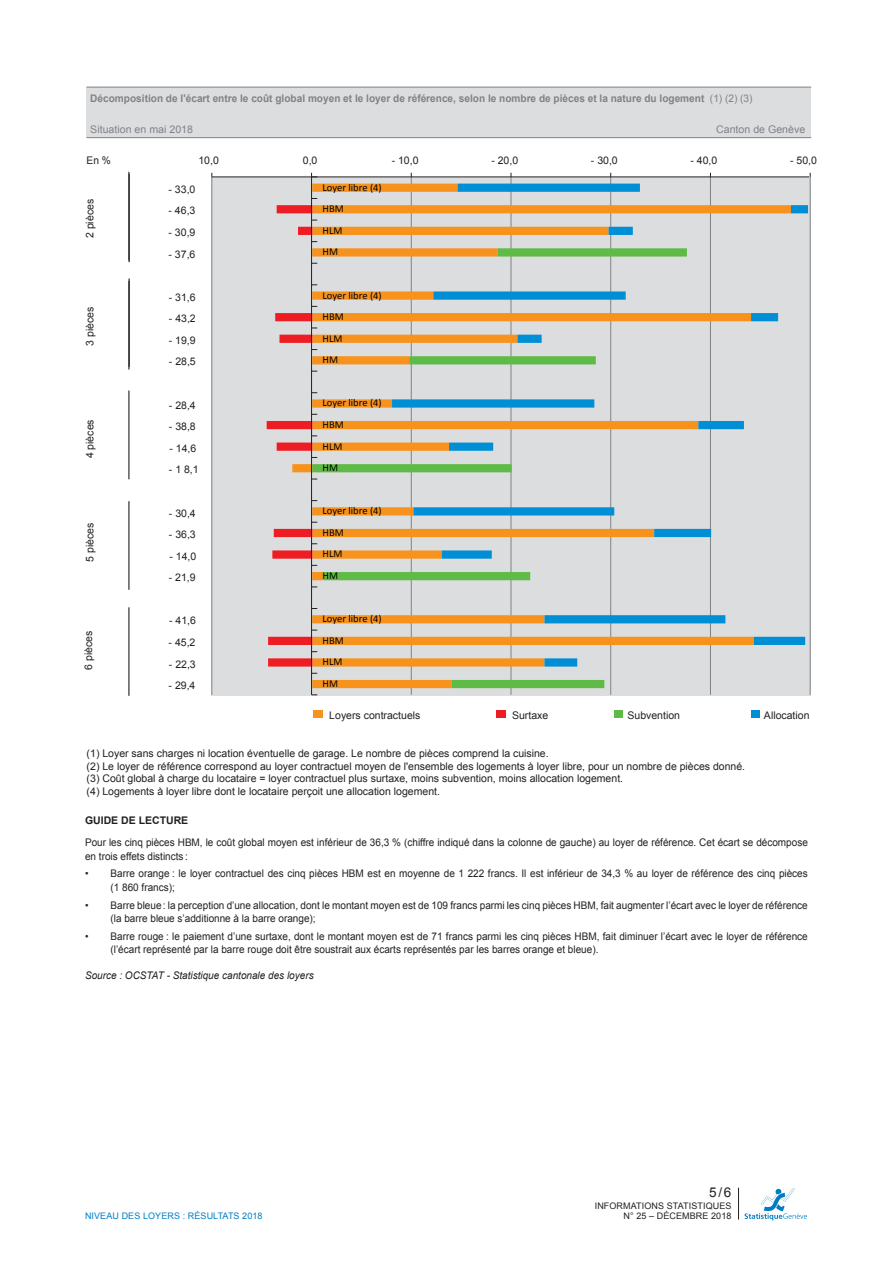
<style>
.page{position:relative;width:893px;height:1263px;background:#fff}
.page>*{position:absolute;margin:0;border:0;box-sizing:border-box;transform-origin:0 0}
.t1{font:13.5px "Arial";color:#231f20}
.t2{font:10.5px/13.5px "Arial";color:#231f20;scale:.95 1}
.t3{font:10.5px/12.6px "Arial";color:#231f20}
.t4{font:700 10.5px "Arial";color:#808285;scale:.96 1}
.t5{font:10.5px/21.6px "Calibri";color:#000001}
.t6{font:italic 10.5px "Arial";color:#231f20;scale:.95 1}
.t7{font:10.5px "Arial";color:#808285}
.t8{font:700 10.5px "Arial";color:#231f20}
.t9{font:9px "Arial";letter-spacing:.01em;color:#231f20}
.t10{font:9px "Arial";letter-spacing:.01em;color:#007ec5}
.s1{font-weight:400}
</style>
<div class="page">
<svg style="left:745px;top:1188px;width:62px;height:32px"></svg>
<hr style="left:738px;top:1188px;width:1px;height:31px;background:#231f20">
<div style="left:86px;top:87px;width:725px;height:51px;background:#dcdddf"></div>
<hr style="left:86px;top:137px;width:725px;height:1px;background:#808285">
<hr style="left:86px;top:87px;width:725px;height:1px;background:#808285">
<hr style="left:129px;top:174px;width:1px;height:88px;background:#000001">
<div style="left:211px;top:177px;width:600px;height:518px;background:#dcdddf"></div>
<div style="left:313px;top:711px;width:10px;height:7px;background:#f7931d"></div>
<div style="left:496px;top:711px;width:10px;height:7px;background:#ee1d23"></div>
<div style="left:615px;top:711px;width:8px;height:7px;background:#60bb46"></div>
<div style="left:751px;top:711px;width:9px;height:7px;background:#008fd5"></div>
<hr style="left:212px;top:177px;width:1px;height:518px;background:#808285">
<hr style="left:411px;top:177px;width:1px;height:518px;background:#808285">
<hr style="left:511px;top:177px;width:1px;height:518px;background:#808285">
<hr style="left:610px;top:177px;width:1px;height:518px;background:#808285">
<hr style="left:710px;top:177px;width:1px;height:518px;background:#808285">
<hr style="left:810px;top:177px;width:1px;height:518px;background:#808285">
<svg style="left:312px;top:184px;width:80px;height:58px"></svg>
<svg style="left:312px;top:248px;width:300px;height:440px"></svg>
<svg style="left:392px;top:184px;width:416px;height:483px"></svg>
<hr style="left:212px;top:177px;width:597px;height:1px;background:#231f20">
<hr style="left:311px;top:177px;width:1px;height:518px;background:#231f20">
<svg style="left:267px;top:205px;width:50px;height:462px"></svg>
<svg style="left:311px;top:173px;width:6px;height:5px"></svg>
<hr style="left:129px;top:172px;width:1px;height:88px;background:#231f20">
<hr style="left:129px;top:279px;width:1px;height:87px;background:#000001">
<hr style="left:129px;top:281px;width:1px;height:89px;background:#231f20">
<hr style="left:129px;top:391px;width:1px;height:88px;background:#231f20">
<hr style="left:129px;top:501px;width:1px;height:89px;background:#231f20">
<hr style="left:129px;top:607px;width:1px;height:89px;background:#231f20">
<p class="t4" style="left:90px;top:91px;width:691px">Décomposition de l'écart entre le coût global moyen et le loyer de référence, selon le nombre de pièces et la nature du logement <span class="s1">(1) (2) (3)</span></p>
<p class="t7" style="left:90px;top:122px;width:104px">Situation en mai 2018</p>
<p class="t7" style="left:716px;top:122px;width:91px">Canton de Genève</p>
<p class="t3" style="left:87px;top:154px;width:26px">En %</p>
<p class="t3" style="left:169px;top:183px;width:28px">- 33,0</p>
<p class="t3" style="left:169px;top:205px;width:28px">- 46,3</p>
<p class="t3" style="left:169px;top:226px;width:28px">- 30,9</p>
<p class="t3" style="left:169px;top:248px;width:28px">- 37,6</p>
<p class="t3" style="left:169px;top:291px;width:28px">- 31,6</p>
<p class="t3" style="left:169px;top:312px;width:28px">- 43,2</p>
<p class="t3" style="left:169px;top:334px;width:28px">- 19,9</p>
<p class="t3" style="left:169px;top:356px;width:28px">- 28,5</p>
<p class="t3" style="left:169px;top:399px;width:28px">- 28,4</p>
<p class="t3" style="left:169px;top:420px;width:28px">- 38,8</p>
<p class="t3" style="left:169px;top:442px;width:28px">- 14,6</p>
<p class="t3" style="left:169px;top:463px;width:31px">- 1 8,1</p>
<p class="t3" style="left:169px;top:507px;width:28px">- 30,4</p>
<p class="t3" style="left:169px;top:528px;width:28px">- 36,3</p>
<p class="t3" style="left:169px;top:550px;width:28px">- 14,0</p>
<p class="t3" style="left:169px;top:571px;width:28px">- 21,9</p>
<p class="t3" style="left:169px;top:614px;width:28px">- 41,6</p>
<p class="t3" style="left:169px;top:636px;width:28px">- 45,2</p>
<p class="t3" style="left:169px;top:658px;width:28px">- 22,3</p>
<p class="t3" style="left:169px;top:679px;width:28px">- 29,4</p>
<p class="t3" style="left:198px;top:154px;width:22px">10,0</p>
<p class="t3" style="left:303px;top:154px;width:16px">0,0</p>
<p class="t3" style="left:392px;top:154px;width:28px">- 10,0</p>
<p class="t3" style="left:491px;top:154px;width:28px">- 20,0</p>
<p class="t3" style="left:591px;top:154px;width:28px">- 30,0</p>
<p class="t3" style="left:690px;top:154px;width:28px">- 40,0</p>
<p class="t3" style="left:790px;top:154px;width:28px">- 50,0</p>
<p class="t5" style="left:322px;top:176px;width:61px">Loyer libre (4)<br>HBM<br>HLM<br>HM</p>
<p class="t5" style="left:322px;top:284px;width:61px">Loyer libre (4)<br>HBM<br>HLM<br>HM</p>
<p class="t5" style="left:322px;top:392px;width:61px">Loyer libre (4)<br>HBM<br>HLM<br>HM</p>
<p class="t5" style="left:322px;top:500px;width:61px">Loyer libre (4)<br>HBM<br>HLM<br>HM</p>
<p class="t5" style="left:322px;top:608px;width:61px">Loyer libre (4)<br>HBM<br>HLM<br>HM</p>
<p class="t3" style="left:84px;top:238px;width:41px;rotate:-90deg">2 pièces</p>
<p class="t3" style="left:84px;top:346px;width:41px;rotate:-90deg">3 pièces</p>
<p class="t3" style="left:84px;top:458px;width:41px;rotate:-90deg">4 pièces</p>
<p class="t3" style="left:84px;top:562px;width:41px;rotate:-90deg">5 pièces</p>
<p class="t3" style="left:82px;top:670px;width:41px;rotate:-90deg">6 pièces</p>
<p class="t3" style="left:329px;top:709px;width:93px">Loyers contractuels</p>
<p class="t3" style="left:512px;top:709px;width:38px">Surtaxe</p>
<p class="t3" style="left:627px;top:709px;width:54px">Subvention</p>
<p class="t3" style="left:764px;top:709px;width:47px">Allocation</p>
<p class="t3" style="left:87px;top:747px;width:660px">(1) Loyer sans charges ni location éventuelle de garage. Le nombre de pièces comprend la cuisine.<br>(2) Le loyer de référence correspond au loyer contractuel moyen de l'ensemble des logements à loyer libre, pour un nombre de pièces donné. (3) Coût global à charge du locataire = loyer contractuel plus surtaxe, moins subvention, moins allocation logement.<br>(4) Logements à loyer libre dont le locataire perçoit une allocation logement.</p>
<p class="t8" style="left:85px;top:813px;width:105px">GUIDE DE LECTURE</p>
<p class="t2" style="left:85px;top:836px;width:762px">Pour les cinq pièces HBM, le coût global moyen est inférieur de 36,3 % (chiffre indiqué dans la colonne de gauche) au loyer de référence. Cet écart se décompose en trois effets distincts :</p>
<p class="t2" style="left:111px;top:867px;width:735px;text-indent:-25px">• Barre orange : le loyer contractuel des cinq pièces HBM est en moyenne de 1 222 francs. Il est inférieur de 34,3 % au loyer de référence des cinq pièces (1 860 francs);</p>
<p class="t2" style="left:111px;top:898px;width:735px;text-indent:-25px">• Barre bleue : la perception d’une allocation, dont le montant moyen est de 109 francs parmi les cinq pièces HBM, fait augmenter l’écart avec le loyer de référence (la barre bleue s’additionne à la barre orange);</p>
<p class="t2" style="left:111px;top:929px;width:735px;text-indent:-25px">• Barre rouge : le paiement d’une surtaxe, dont le montant moyen est de 71 francs parmi les cinq pièces HBM, fait diminuer l’écart avec le loyer de référence (l’écart représenté par la barre rouge doit être soustrait aux écarts représentés par les barres orange et bleue).</p>
<p class="t6" style="left:85px;top:969px;width:242px">Source : OCSTAT - Statistique cantonale des loyers</p>
<p class="t1" style="left:709px;top:1183px;width:24px">5/6</p>
<p class="t9" style="left:595px;top:1199px;width:138px">INFORMATIONS STATISTIQUES</p>
<p class="t10" style="left:85px;top:1210px;width:179px">NIVEAU DES LOYERS : RÉSULTATS 2018</p>
<p class="t9" style="left:623px;top:1210px;width:109px">N° 25 – DÉCEMBRE 2018</p>
</div>
